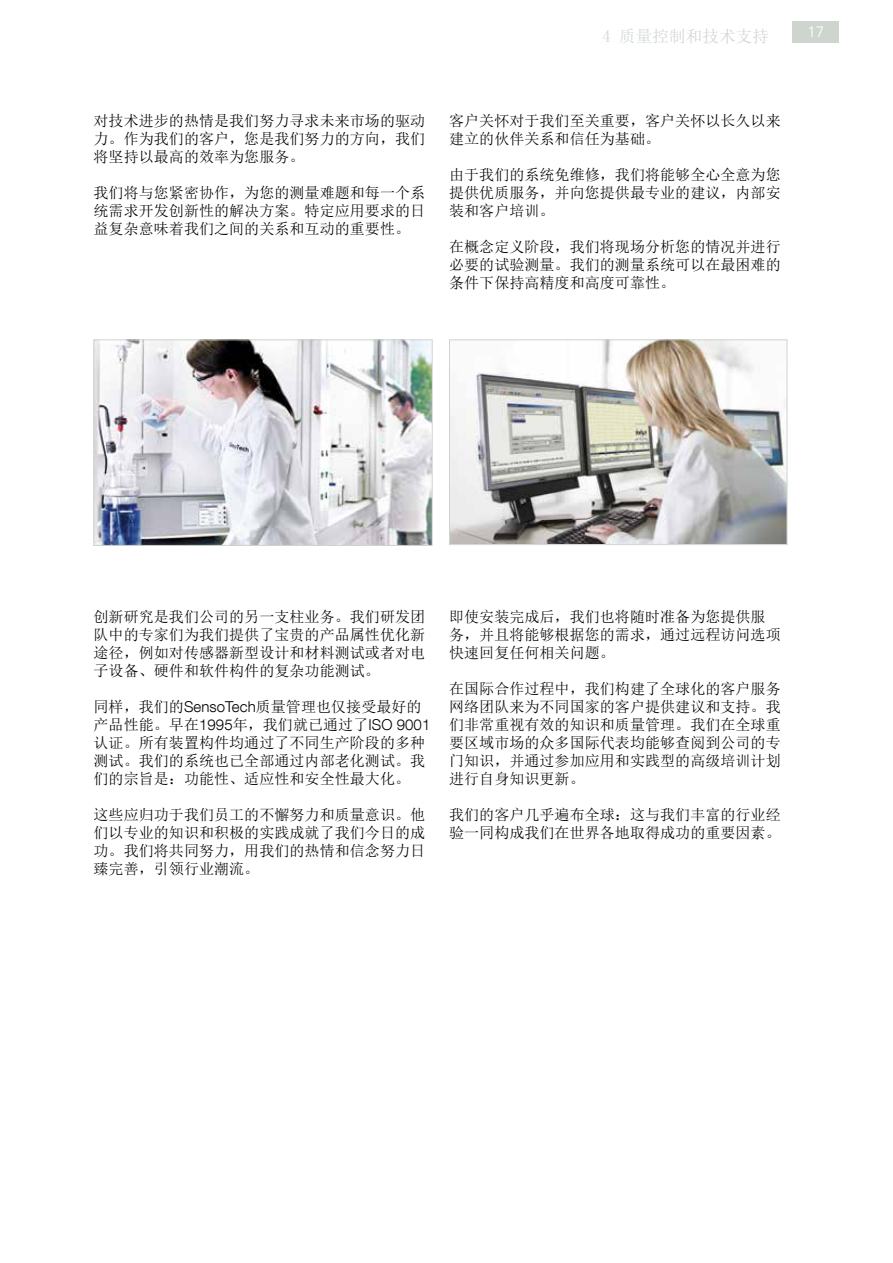
<style>
.page{position:relative;width:893px;height:1263px;background:#fff}
.page>*{position:absolute;margin:0;border:0;box-sizing:border-box;transform-origin:0 0}
.t1{font:16.5px "Sim Sun";letter-spacing:.01em;color:#ced5ce}
.t2{font:15px/18px "Sim Sun";letter-spacing:.005em;color:#000;text-align:justify}
.t3{font:300 15px "Frutiger LT Com";color:#fff}
.s1{font-family:"Helvetica Neue LT Com";font-weight:300}
</style>
<div class="page">
<div style="left:792px;top:21px;width:47px;height:22px;background:#ced5ce"></div>
<img style="left:96px;top:341px;width:335px;height:203px">
<div style="left:94px;top:339px;width:339px;height:207px;border:1px solid #ced5ce"></div>
<img style="left:451px;top:341px;width:334px;height:202px">
<div style="left:449px;top:339px;width:338px;height:206px;border:1px solid #ced5ce"></div>
<p class="t1" style="left:602px;top:28px;width:168px">4 质量控制和技术支持</p>
<p class="t2" style="left:94px;top:111px;width:333px">对技术进步的热情是我们努力寻求未来市场的驱动力。作为我们的客户，您是我们努力的方向，我们将坚持以最高的效率为您服务。</p>
<p class="t2" style="left:94px;top:183px;width:333px">我们将与您紧密协作，为您的测量难题和每一个系统需求开发创新性的解决方案。特定应用要求的日益复杂意味着我们之间的关系和互动的重要性。</p>
<p class="t2" style="left:449px;top:111px;width:333px">客户关怀对于我们至关重要，客户关怀以长久以来建立的伙伴关系和信任为基础。</p>
<p class="t2" style="left:449px;top:165px;width:333px">由于我们的系统免维修，我们将能够全心全意为您提供优质服务，并向您提供最专业的建议，内部安装和客户培训。</p>
<p class="t2" style="left:449px;top:237px;width:333px">在概念定义阶段，我们将现场分析您的情况并进行必要的试验测量。我们的测量系统可以在最困难的条件下保持高精度和高度可靠性。</p>
<p class="t3" style="left:808px;top:23px;width:18px">17</p>
<p class="t2" style="left:94px;top:608px;width:333px">创新研究是我们公司的另一支柱业务。我们研发团队中的专家们为我们提供了宝贵的产品属性优化新途径，例如对传感器新型设计和材料测试或者对电子设备、硬件和软件构件的复杂功能测试。</p>
<p class="t2" style="left:94px;top:698px;width:338px;text-align:left">同样，我们的<span class="s1">SensoTech</span>质量管理也仅接受最好的产品性能。早在<span class="s1">1995</span>年，我们就已通过了<span class="s1">ISO 9001</span>认证。所有装置构件均通过了不同生产阶段的多种测试。我们的系统也已全部通过内部老化测试。我们的宗旨是：功能性、适应性和安全性最大化。</p>
<p class="t2" style="left:94px;top:806px;width:333px">这些应归功于我们员工的不懈努力和质量意识。他们以专业的知识和积极的实践成就了我们今日的成功。我们将共同努力，用我们的热情和信念努力日臻完善，引领行业潮流。</p>
<p class="t2" style="left:449px;top:607px;width:333px;text-align:left">即使安装完成后，我们也将随时准备为您提供服务，并且将能够根据您的需求，通过远程访问选项快速回复任何相关问题。</p>
<p class="t2" style="left:449px;top:679px;width:333px">在国际合作过程中，我们构建了全球化的客户服务网络团队来为不同国家的客户提供建议和支持。我们非常重视有效的知识和质量管理。我们在全球重要区域市场的众多国际代表均能够查阅到公司的专门知识，并通过参加应用和实践型的高级培训计划进行自身知识更新。</p>
<p class="t2" style="left:449px;top:805px;width:333px">我们的客户几乎遍布全球：这与我们丰富的行业经验一同构成我们在世界各地取得成功的重要因素。</p>
</div>
